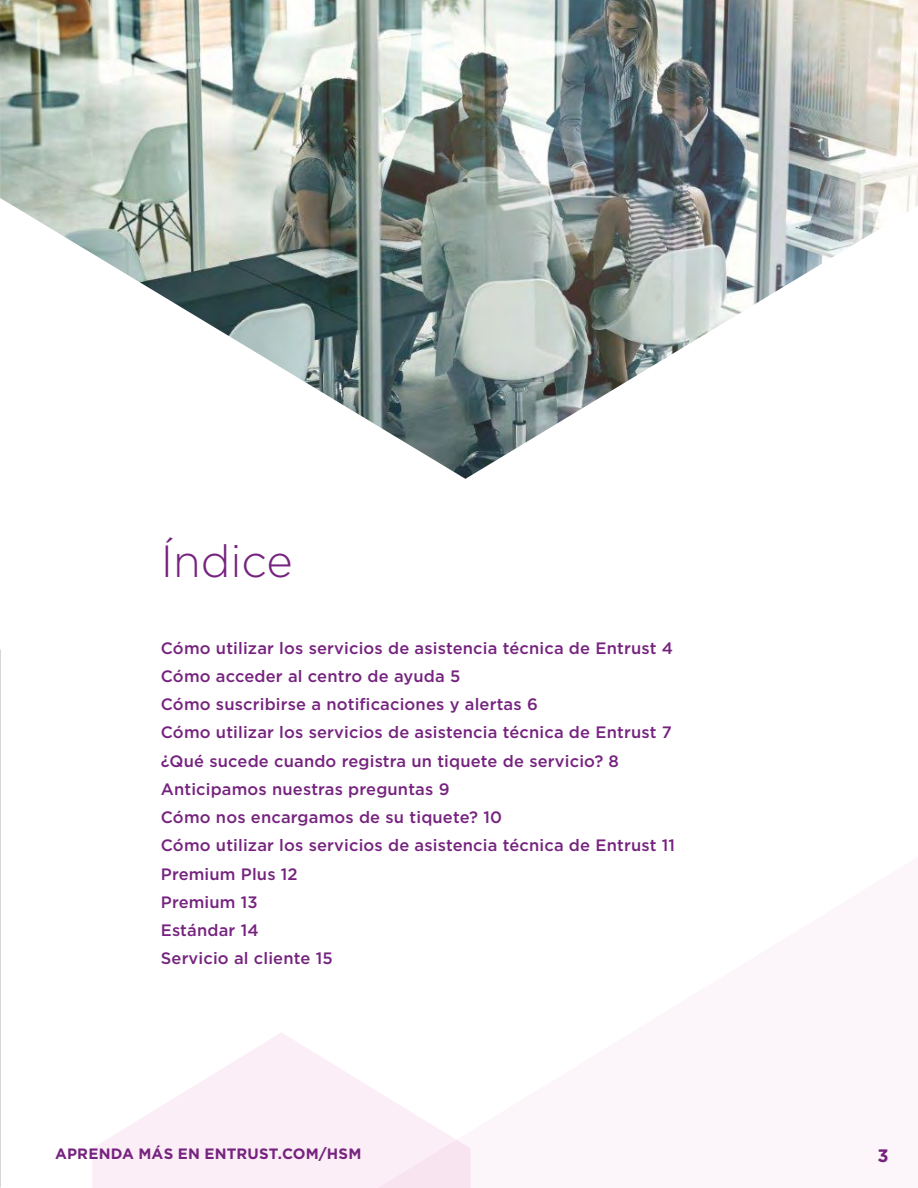
<style>
.page{position:relative;width:918px;height:1188px;background:#fff}
.page>*{position:absolute;margin:0;border:0;box-sizing:border-box;transform-origin:0 0}
._2_Page_Title{font:300 45px "Gotham";color:#76237f}
.t1{font:700 18px "Gotham";color:#76237f}
.TOC_Header{font:500 16.5px "Gotham";letter-spacing:.01em;color:#76237f}
.t2{font:700 15px "Gotham";letter-spacing:.015em;color:#76237f}
</style>
<div class="page">
<svg style="left:92px;top:1033px;width:379px;height:155px;fill:#fbeef6"></svg>
<img style="left:0;top:0;width:918px;height:479px">
<p class="_2_Page_Title" style="left:161px;top:533px;width:134px">Índice</p>
<p class="TOC_Header" style="left:161px;top:637px;width:514px">Cómo utilizar los servicios de asistencia técnica de Entrust 4</p>
<p class="TOC_Header" style="left:161px;top:665px;width:301px">Cómo acceder al centro de ayuda 5</p>
<p class="TOC_Header" style="left:161px;top:694px;width:379px">Cómo suscribirse a notificaciones y alertas 6</p>
<p class="TOC_Header" style="left:161px;top:722px;width:512px">Cómo utilizar los servicios de asistencia técnica de Entrust 7</p>
<p class="TOC_Header" style="left:161px;top:750px;width:460px">¿Qué sucede cuando registra un tiquete de servicio? 8</p>
<p class="TOC_Header" style="left:161px;top:778px;width:290px">Anticipamos nuestras preguntas 9</p>
<p class="TOC_Header" style="left:161px;top:807px;width:343px">Cómo nos encargamos de su tiquete? 10</p>
<p class="TOC_Header" style="left:161px;top:835px;width:516px">Cómo utilizar los servicios de asistencia técnica de Entrust 11</p>
<p class="TOC_Header" style="left:161px;top:863px;width:138px">Premium Plus 12</p>
<p class="TOC_Header" style="left:161px;top:891px;width:98px">Premium 13</p>
<p class="TOC_Header" style="left:161px;top:920px;width:99px">Estándar 14</p>
<p class="TOC_Header" style="left:161px;top:948px;width:173px">Servicio al cliente 15</p>
<p class="t2" style="left:55px;top:1144px;width:308px">APRENDA MÁS EN ENTRUST.COM/HSM</p>
<p class="t1" style="left:878px;top:1144px;width:13px">3</p>
</div>
